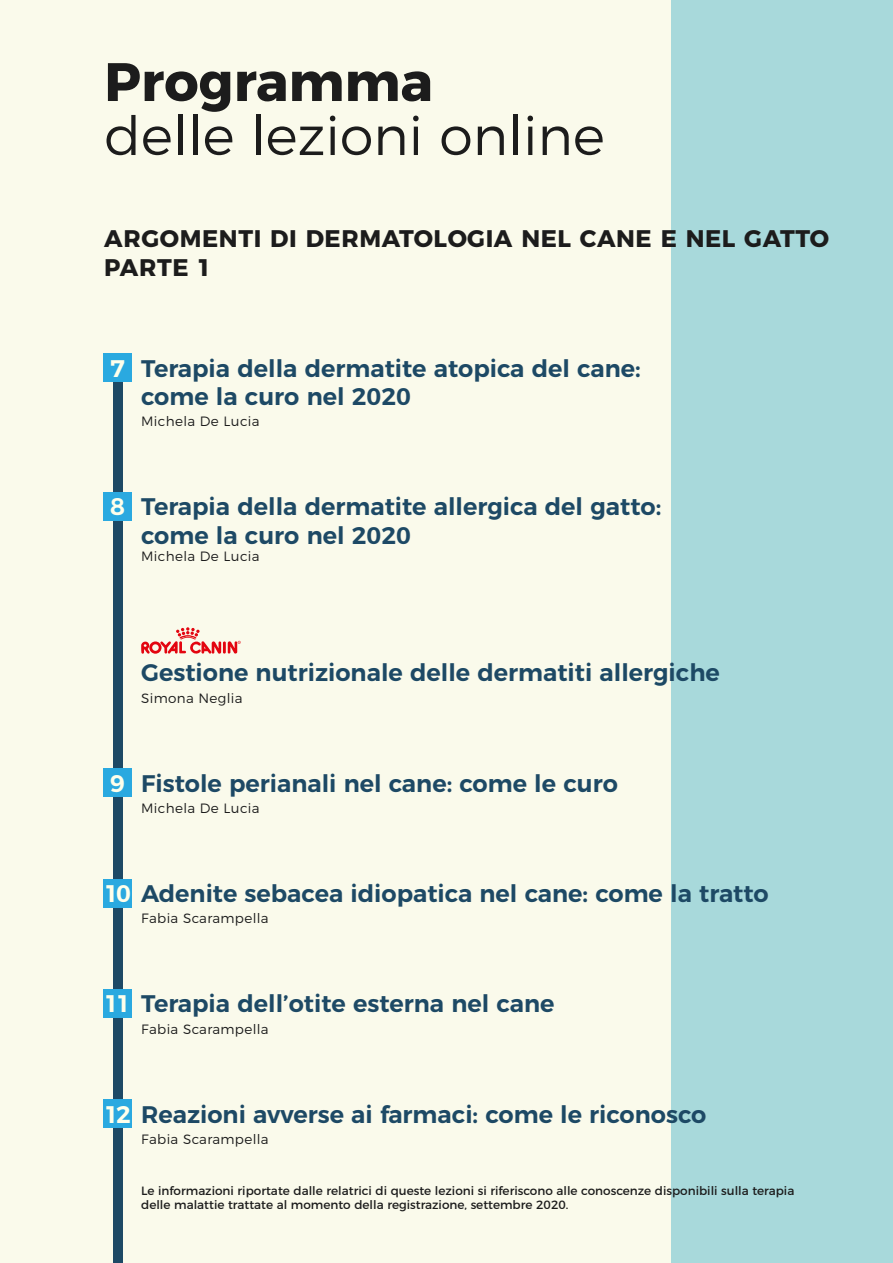
<style>
.page{position:relative;width:893px;height:1263px;background:#fafaeb}
.page>*{position:absolute;margin:0;border:0;box-sizing:border-box;transform-origin:0 0}
.t1{font:300 54px "Montserrat";color:#1c1c1c}
.t2{font:700 54px "Montserrat";color:#1c1c1c}
.t3{font:600 24px "Montserrat";color:#1d4965}
.t4{font:700 24px/28.8px "Montserrat";letter-spacing:.025em;color:#1c1c1c}
.t5{font:600 24px "Montserrat";color:#ffffeb}
.t6{font:300 13.5px "Montserrat";letter-spacing:.025em;color:#1c1c1c}
.t7{font:12px/14.4px "Montserrat";color:#1c1c1c}
.s1{color:#ffffeb}
</style>
<div class="page">
<div style="left:113px;top:368px;width:10px;height:895px;background:#1d4965"></div>
<div style="left:672px;top:0;width:221px;height:1263px;background:#a8d9db"></div>
<svg style="left:141px;top:627px;width:100px;height:27px"></svg>
<div style="left:103px;top:353px;width:29px;height:29px;background:#2aa9e0"></div>
<div style="left:103px;top:879px;width:29px;height:29px;background:#2aa9e0"></div>
<div style="left:103px;top:492px;width:29px;height:29px;background:#2aa9e0"></div>
<div style="left:103px;top:989px;width:29px;height:29px;background:#2aa9e0"></div>
<div style="left:103px;top:768px;width:29px;height:29px;background:#2aa9e0"></div>
<div style="left:103px;top:1099px;width:29px;height:29px;background:#2aa9e0"></div>
<p class="t2" style="left:104px;top:37px;width:330px">Programma</p>
<p class="t1" style="left:104px;top:94px;width:502px">delle lezioni online</p>
<p class="t4" style="left:104px;top:222px;width:726px">ARGOMENTI DI DERMATOLOGIA NEL CANE E NEL GATTO<br>PARTE 1</p>
<p class="t5" style="left:110px;top:349px;width:16px">7</p>
<p class="t3" style="left:141px;top:349px;width:501px">Terapia della dermatite atopica del cane:</p>
<p class="t3" style="left:141px;top:377px;width:271px">come la curo nel 2020</p>
<p class="t6" style="left:141px;top:411px;width:120px">Michela De Lucia</p>
<p class="t5" style="left:110px;top:487px;width:16px">8</p>
<p class="t3" style="left:141px;top:487px;width:522px">Terapia della dermatite allergica del gatto:</p>
<p class="t3" style="left:141px;top:516px;width:271px">come la curo nel 2020</p>
<p class="t6" style="left:141px;top:546px;width:120px">Michela De Lucia</p>
<p class="t3" style="left:141px;top:653px;width:580px">Gestione nutrizionale delle dermatiti allergiche</p>
<p class="t6" style="left:141px;top:687px;width:103px">Simona Neglia</p>
<p class="t5" style="left:110px;top:764px;width:16px">9</p>
<p class="t3" style="left:141px;top:764px;width:478px">Fistole perianali nel cane: come le curo</p>
<p class="t6" style="left:141px;top:798px;width:120px">Michela De Lucia</p>
<p class="t3" style="left:104px;top:874px;width:666px"><span class="s1">10</span> Adenite sebacea idiopatica nel cane: come la tratto</p>
<p class="t6" style="left:141px;top:908px;width:129px">Fabia Scarampella</p>
<p class="t3" style="left:104px;top:984px;width:452px"><span class="s1">11</span> Terapia dell’otite esterna nel cane</p>
<p class="t6" style="left:141px;top:1018px;width:129px">Fabia Scarampella</p>
<p class="t3" style="left:104px;top:1095px;width:604px"><span class="s1">12</span> Reazioni avverse ai farmaci: come le riconosco</p>
<p class="t6" style="left:141px;top:1128px;width:129px">Fabia Scarampella</p>
<p class="t7" style="left:141px;top:1182px;width:655px">Le informazioni riportate dalle relatrici di queste lezioni si riferiscono alle conoscenze disponibili sulla terapia delle malattie trattate al momento della registrazione, settembre 2020.</p>
</div>
